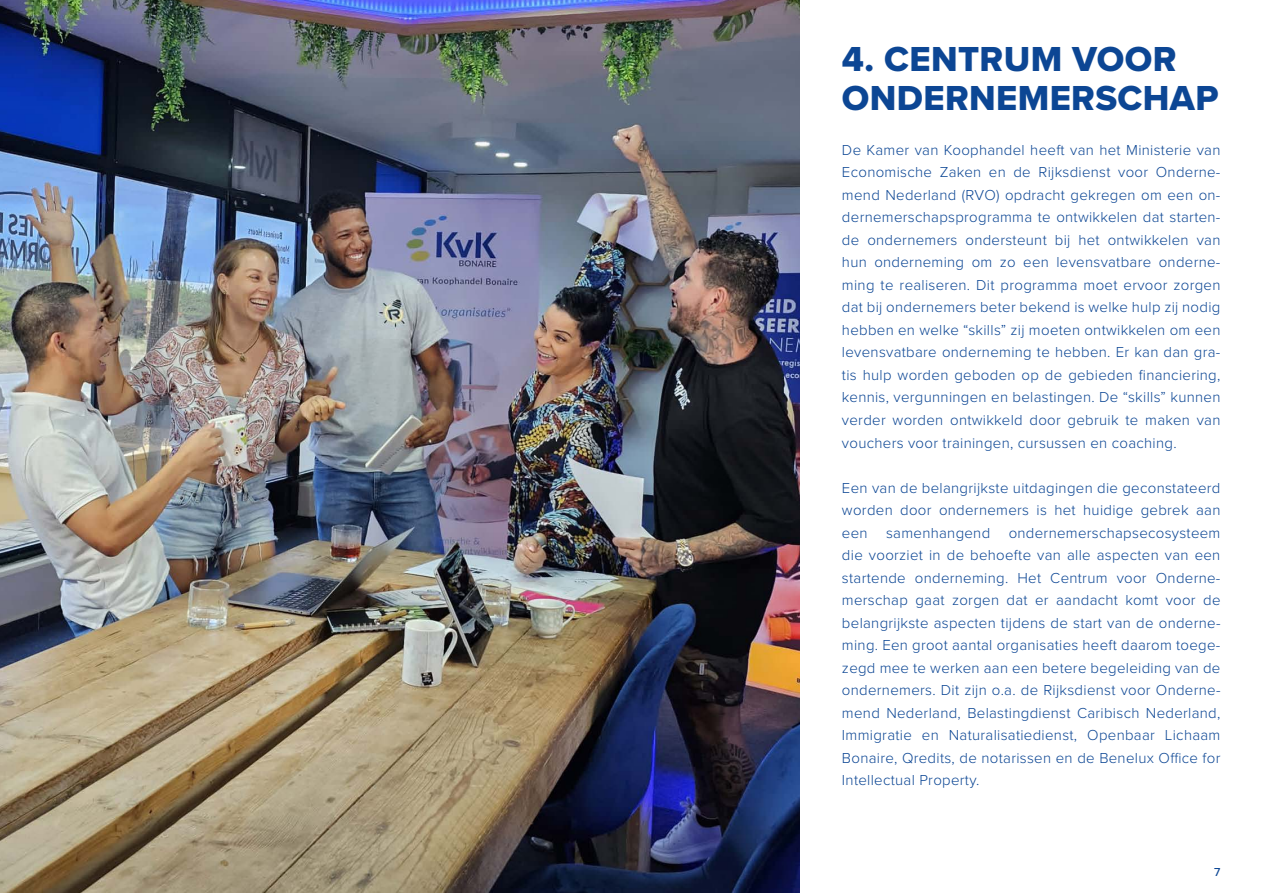
<style>
.page{position:relative;width:1263px;height:893px;background:#fff}
.page>*{position:absolute;margin:0;border:0;box-sizing:border-box;transform-origin:0 0}
.t1{font:36px/39px "Proxima Nova Extrabld";letter-spacing:.01em;color:#0c4694}
.t2{font:300 15px/22.5px "Proxima Nova";letter-spacing:.02em;color:#0c4694;text-align:justify}
.t3{font:500 12px "Proxima Nova";color:#0c4694}
</style>
<div class="page">
<img style="left:0;top:0;width:799px;height:893px">
<h1 class="t1" style="left:842px;top:39px;width:378px">4. CENTRUM VOOR<br>ONDERNEMERSCHAP</h1>
<p class="t2" style="left:842px;top:138px;width:380px">De Kamer van Koophandel heeft van het Ministerie van Economische Zaken en de Rijksdienst voor Onderne&shy;mend Nederland (RVO) opdracht gekregen om een on&shy;dernemerschapsprogramma te ontwikkelen dat starten&shy;de ondernemers ondersteunt bij het ontwikkelen van hun onderneming om zo een levensvatbare onderne&shy;ming te realiseren. Dit programma moet ervoor zorgen dat bij ondernemers beter bekend is welke hulp zij nodig hebben en welke “skills” zij moeten ontwikkelen om een levensvatbare onderneming te hebben. Er kan dan gra&shy;tis hulp worden geboden op de gebieden financiering, kennis, vergunningen en belastingen. De “skills” kunnen verder worden ontwikkeld door gebruik te maken van vouchers voor trainingen, cursussen en coaching.</p>
<p class="t2" style="left:842px;top:475px;width:380px">Een van de belangrijkste uitdagingen die geconstateerd worden door ondernemers is het huidige gebrek aan een samenhangend ondernemerschapsecosysteem die voorziet in de behoefte van alle aspecten van een startende onderneming. Het Centrum voor Onderne&shy;merschap gaat zorgen dat er aandacht komt voor de belangrijkste aspecten tijdens de start van de onderne&shy;ming. Een groot aantal organisaties heeft daarom toege&shy;zegd mee te werken aan een betere begeleiding van de ondernemers. Dit zijn o.a. de Rijksdienst voor Onderne&shy;mend Nederland, Belastingdienst Caribisch Nederland, Immigratie en Naturalisatiedienst, Openbaar Lichaam Bonaire, Qredits, de notarissen en de Benelux Office for Intellectual Property.</p>
<p class="t3" style="left:1214px;top:863px;width:8px">7</p>
</div>
